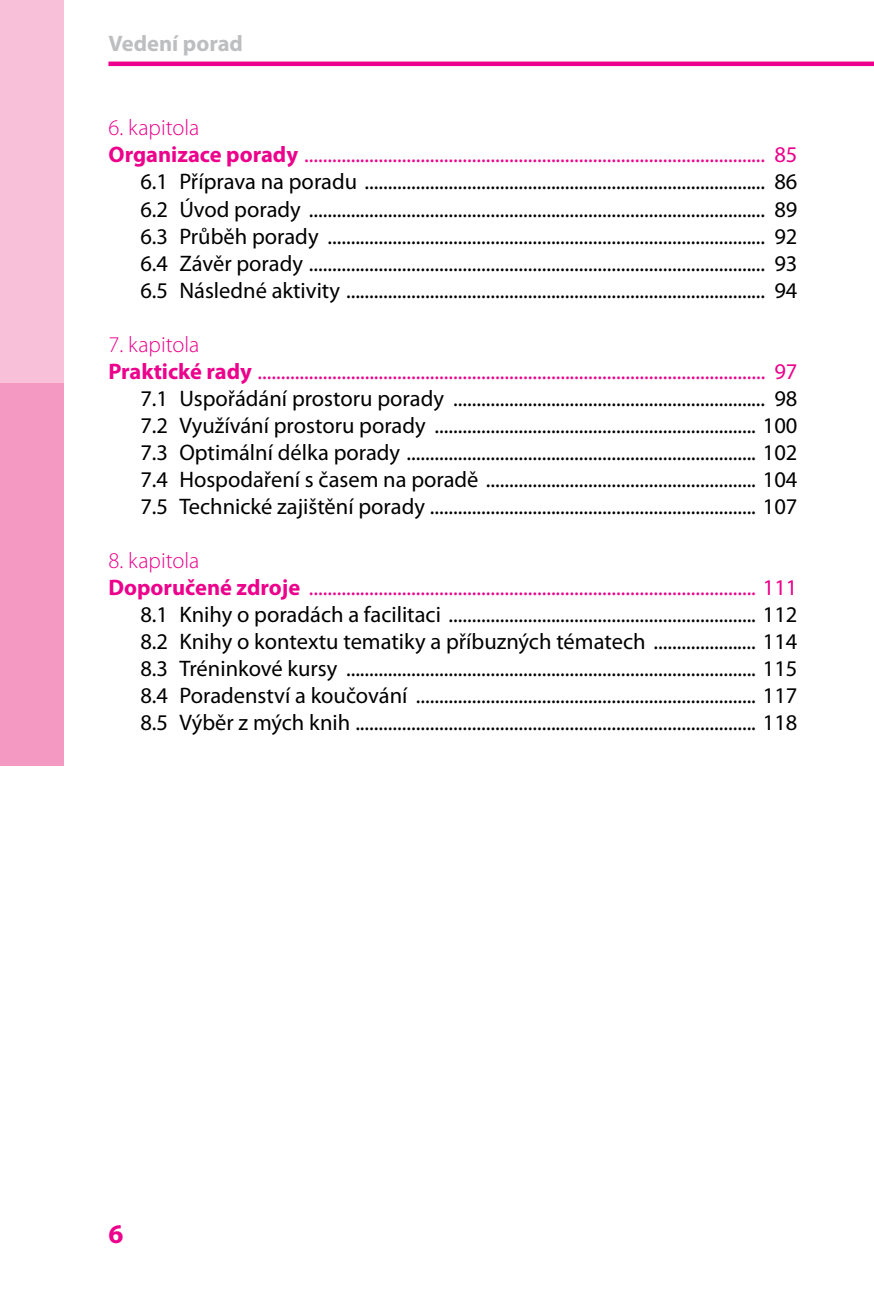
<style>
.page{position:relative;width:874px;height:1308px;background:#fff}
.page>*{position:absolute;margin:0;border:0;box-sizing:border-box;transform-origin:0 0}
.t1{font:700 27px "Myriad Pro";color:#ec008c}
.t2{font:22.5px "Myriad Pro";color:#000}
.t3{font:22.5px "Myriad Pro";color:#ec008c}
.t4{font:300 22.5px "Myriad Pro";color:#ec008c}
.t5{font:700 22.5px "Myriad Pro";color:#bcbec0}
.s1{font-weight:700}
</style>
<div class="page">
<div style="left:0;top:0;width:64px;height:383px;background:#f8c1d9"></div>
<div style="left:0;top:383px;width:64px;height:382px;background:#f49ac2"></div>
<hr style="left:108px;top:62px;width:766px;height:4px;background:#ec008c">
<p class="t5" style="left:108px;top:29px;width:136px">Vedení porad</p>
<p class="t4" style="left:108px;top:114px;width:93px">6. kapitola</p>
<p class="t3" style="left:108px;top:141px;width:690px"><span class="s1">Organizace porady</span> ................................................................................................... 85</p>
<p class="t2" style="left:140px;top:168px;width:658px">6.1 Příprava na poradu ...................................................................................... 86</p>
<p class="t2" style="left:140px;top:195px;width:658px">6.2 Úvod porady .................................................................................................. 89</p>
<p class="t2" style="left:140px;top:222px;width:658px">6.3 Průběh porady .............................................................................................. 92</p>
<p class="t2" style="left:140px;top:249px;width:658px">6.4 Závěr porady .................................................................................................. 93</p>
<p class="t2" style="left:140px;top:276px;width:658px">6.5 Následné aktivity .......................................................................................... 94</p>
<p class="t4" style="left:108px;top:330px;width:93px">7. kapitola</p>
<p class="t3" style="left:108px;top:357px;width:690px"><span class="s1">Praktické rady</span> ............................................................................................................. 97</p>
<p class="t2" style="left:140px;top:384px;width:658px">7.1 Uspořádání prostoru porady ................................................................... 98</p>
<p class="t2" style="left:140px;top:411px;width:658px">7.2 Využívání prostoru porady ..................................................................... 100</p>
<p class="t2" style="left:140px;top:438px;width:658px">7.3 Optimální délka porady ........................................................................... 102</p>
<p class="t2" style="left:140px;top:465px;width:658px">7.4 Hospodaření s časem na poradě .......................................................... 104</p>
<p class="t2" style="left:140px;top:492px;width:658px">7.5 Technické zajištění porady ...................................................................... 107</p>
<p class="t4" style="left:108px;top:546px;width:93px">8. kapitola</p>
<p class="t3" style="left:108px;top:573px;width:690px"><span class="s1">Doporučené zdroje</span> ................................................................................................ 111</p>
<p class="t2" style="left:140px;top:600px;width:658px">8.1 Knihy o poradách a facilitaci .................................................................. 112</p>
<p class="t2" style="left:140px;top:627px;width:658px">8.2 Knihy o kontextu tematiky a příbuzných tématech ...................... 114</p>
<p class="t2" style="left:140px;top:654px;width:658px">8.3 Tréninkové kursy ........................................................................................ 115</p>
<p class="t2" style="left:140px;top:681px;width:658px">8.4 Poradenství a koučování ......................................................................... 117</p>
<p class="t2" style="left:140px;top:708px;width:658px">8.5 Výběr z mých knih ...................................................................................... 118</p>
<p class="t1" style="left:108px;top:1216px;width:16px">6</p>
</div>
